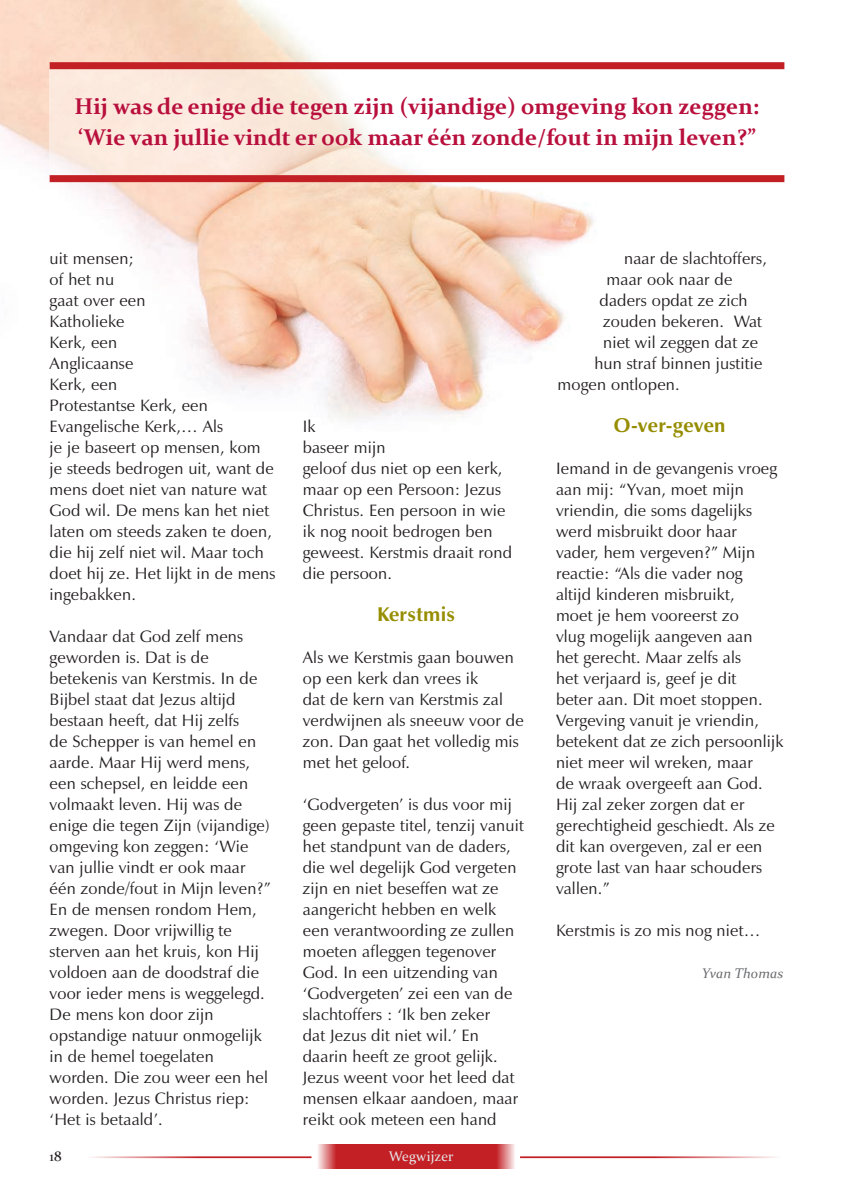
<style>
.page{position:relative;width:844px;height:1191px;background:#fff}
.page>*{position:absolute;margin:0;border:0;box-sizing:border-box;transform-origin:0 0}
.t1{font:700 22.75px/31.5px "Constantia";color:#b80f3d}
.t2{font:700 20.12px "Zapf Humanist 601 BT";letter-spacing:.01em;color:#968d00}
.t3{font:16.62px/21px "Zapf Humanist 601 BT";letter-spacing:.01em;color:#231f20}
.t4{font:italic 14px "Constantia";letter-spacing:.01em;color:#6c6d70}
.t5{font:14px "Constantia";letter-spacing:.01em;color:#e6e7e9}
.t6{font:14px "Constantia";color:#231f20}
</style>
<div class="page">
<img style="left:0;top:0;width:720px;height:420px">
<hr style="left:520px;top:1156px;width:260px;height:2px;background:#c32025">
<hr style="left:87px;top:1156px;width:224px;height:2px;background:#c32025">
<div style="left:344px;top:1144px;width:144px;height:25px;background:#c32025"></div>
<svg style="left:318px;top:1144px;width:26px;height:25px"></svg>
<svg style="left:488px;top:1144px;width:27px;height:25px"></svg>
<svg style="left:50px;top:69px;width:717px;height:106px"></svg>
<div style="left:50px;top:62px;width:734px;height:7px;background:#c32025"></div>
<div style="left:50px;top:175px;width:734px;height:7px;background:#c32025"></div>
<h1 class="t1" style="left:75px;top:89px;width:686px">Hij was de enige die tegen zijn (vijandige) omgeving kon zeggen: ‘Wie van jullie vindt er ook maar één zonde/fout in mijn leven?”</h1>
<p class="t3" style="left:50px;top:248px;width:227px">uit mensen;<br>of het nu<br>gaat over een<br>Katholieke<br>Kerk, een<br>Anglicaanse<br>Kerk, een<br>Protestantse Kerk, een<br>Evangelische Kerk,… Als<br>je je baseert op mensen, kom je steeds bedrogen uit, want de mens doet niet van nature wat<br>God wil. De mens kan het niet laten om steeds zaken te doen, die hij zelf niet wil. Maar toch doet hij ze. Het lijkt in de mens ingebakken.</p>
<p class="t3" style="left:50px;top:625px;width:222px">Vandaar dat God zelf mens geworden is. Dat is de betekenis van Kerstmis. In de<br>Bijbel staat dat Jezus altijd bestaan heeft, dat Hij zelfs<br>de Schepper is van hemel en aarde. Maar Hij werd mens, een schepsel, en leidde een volmaakt leven. Hij was de enige die tegen Zijn (vijandige) omgeving kon zeggen: ‘Wie van jullie vindt er ook maar één zonde/fout in Mijn leven?”<br>En de mensen rondom Hem, zwegen. Door vrijwillig te sterven aan het kruis, kon Hij voldoen aan de doodstraf die voor ieder mens is weggelegd.<br>De mens kon door zijn opstandige natuur onmogelijk in de hemel toegelaten worden. Die zou weer een hel worden. Jezus Christus riep: ‘Het is betaald’.</p>
<p class="t3" style="left:303px;top:415px;width:211px">Ik<br>baseer mijn<br>geloof dus niet op een kerk, maar op een Persoon: Jezus<br>Christus. Een persoon in wie ik nog nooit bedrogen ben geweest. Kerstmis draait rond die persoon.</p>
<p class="t2" style="left:377px;top:601px;width:80px">Kerstmis</p>
<p class="t3" style="left:303px;top:647px;width:222px">Als we Kerstmis gaan bouwen op een kerk dan vrees ik<br>dat de kern van Kerstmis zal verdwijnen als sneeuw voor de zon. Dan gaat het volledig mis met het geloof.</p>
<p class="t3" style="left:303px;top:794px;width:222px">‘Godvergeten’ is dus voor mij geen gepaste titel, tenzij vanuit het standpunt van de daders, die wel degelijk God vergeten zijn en niet beseffen wat ze aangericht hebben en welk een verantwoording ze zullen moeten afleggen tegenover<br>God. In een uitzending van ‘Godvergeten’ zei een van de slachtoffers : ‘Ik ben zeker<br>dat Jezus dit niet wil.’ En daarin heeft ze groot gelijk.<br>Jezus weent voor het leed dat mensen elkaar aandoen, maar reikt ook meteen een hand</p>
<p class="t6" style="left:50px;top:1146px;width:14px">18</p>
<p class="t5" style="left:388px;top:1146px;width:66px">Wegwijzer</p>
<p class="t3" style="left:624px;top:247px;width:144px">naar de slachtoffers,</p>
<p class="t3" style="left:606px;top:268px;width:127px">maar ook naar de</p>
<p class="t3" style="left:599px;top:289px;width:149px">daders opdat ze zich</p>
<p class="t3" style="left:603px;top:310px;width:160px">zouden bekeren. Wat</p>
<p class="t3" style="left:603px;top:331px;width:157px">niet wil zeggen dat ze</p>
<p class="t3" style="left:594px;top:352px;width:170px">hun straf binnen justitie</p>
<p class="t3" style="left:557px;top:373px;width:124px">mogen ontlopen.</p>
<p class="t2" style="left:613px;top:412px;width:113px">O-ver-geven</p>
<p class="t3" style="left:556px;top:458px;width:229px">Iemand in de gevangenis vroeg aan mij: “Yvan, moet mijn vriendin, die soms dagelijks werd misbruikt door haar vader, hem vergeven?” Mijn reactie: “Als die vader nog<br>altijd kinderen misbruikt,<br>moet je hem vooreerst zo<br>vlug mogelijk aangeven aan<br>het gerecht. Maar zelfs als<br>het verjaard is, geef je dit<br>beter aan. Dit moet stoppen.<br>Vergeving vanuit je vriendin, betekent dat ze zich persoonlijk niet meer wil wreken, maar<br>de wraak overgeeft aan God.<br>Hij zal zeker zorgen dat er gerechtigheid geschiedt. Als ze dit kan overgeven, zal er een grote last van haar schouders vallen.”</p>
<p class="t3" style="left:556px;top:919px;width:206px">Kerstmis is zo mis nog niet…</p>
<p class="t4" style="left:701px;top:963px;width:83px">Yvan Thomas</p>
</div>
